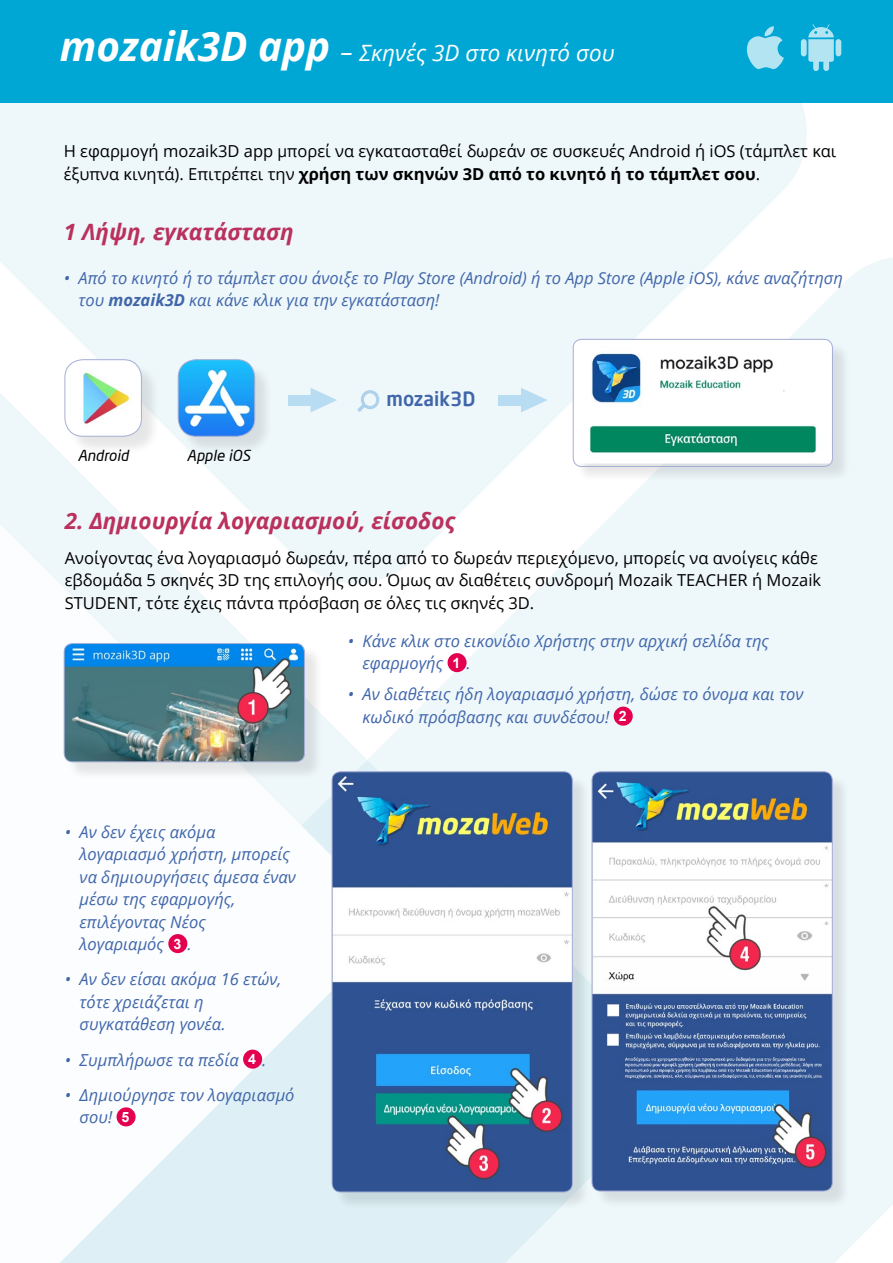
<style>
.page{position:relative;width:893px;height:1263px;background:#fff}
.page>*{position:absolute;margin:0;border:0;box-sizing:border-box;transform-origin:0 0}
.t1{font:italic 700 22.5px "Open Sans";color:#b9315c}
.t2{font:italic 22.5px "Open Sans";color:#fff}
.t3{font:500 19.5px "Neo Sans Pro";color:#4066aa}
.t4{font:italic 16.5px/22.5px "Open Sans";color:#4066aa}
.t5{font:16.5px/22.5px "Open Sans";color:#000}
.t6{font:italic 15px "Neo Sans Pro";color:#000}
.s1{font-weight:700;font-size:40.5px}
.s2{font-size:25.5px}
.s3{font-weight:700}
.s4{font-family:"Arial";font-weight:700;font-style:normal;font-size:14.25px;color:#fff}
</style>
<div class="page">
<img style="left:0;top:102px;width:893px;height:1161px">
<div style="left:0;top:0;width:893px;height:102px;background:#00a6d4"></div>
<div style="left:66px;top:645px;width:257px;height:135px;background:#000;opacity:.1"></div>
<img style="left:64px;top:643px;width:240px;height:119px">
<div style="left:64px;top:643px;width:241px;height:119px;border:1px solid #a5aed5;border-radius:9px"></div>
<div style="left:334px;top:774px;width:257px;height:437px;background:#000;opacity:.1"></div>
<img style="left:332px;top:772px;width:240px;height:420px">
<div style="left:332px;top:771px;width:241px;height:421px;border:1px solid #a5aed5;border-radius:9px"></div>
<div style="left:594px;top:774px;width:257px;height:436px;background:#000;opacity:.1"></div>
<img style="left:592px;top:772px;width:240px;height:419px">
<div style="left:592px;top:771px;width:240px;height:420px;border:1px solid #a5aed5;border-radius:9px"></div>
<div style="left:448px;top:653px;width:19px;height:19px;background:#e3004f;border-radius:50%"></div>
<div style="left:614px;top:707px;width:19px;height:19px;background:#e3004f;border-radius:50%"></div>
<div style="left:168px;top:934px;width:19px;height:19px;background:#e3004f;border-radius:50%"></div>
<div style="left:243px;top:1049px;width:19px;height:20px;background:#e3004f;border-radius:50%"></div>
<div style="left:117px;top:1107px;width:19px;height:19px;background:#e3004f;border-radius:50%"></div>
<div style="left:67px;top:362px;width:93px;height:93px;background:#000;opacity:.1"></div>
<img style="left:65px;top:360px;width:76px;height:76px">
<div style="left:65px;top:359px;width:77px;height:77px;border:1px solid #a5aed5;border-radius:18px"></div>
<div style="left:180px;top:362px;width:94px;height:93px;background:#000;opacity:.1"></div>
<img style="left:178px;top:360px;width:77px;height:76px">
<div style="left:178px;top:359px;width:77px;height:77px;border:1px solid #a5aed5;border-radius:18px"></div>
<div style="left:575px;top:341px;width:276px;height:145px;background:#000;opacity:.1"></div>
<img style="left:573px;top:339px;width:259px;height:124px">
<div style="left:573px;top:339px;width:260px;height:128px;border:1px solid #a5aed5;border-radius:9px"></div>
<div style="left:288px;top:395px;width:36px;height:10px;background:#b8dcf2"></div>
<svg style="left:310px;top:388px;width:27px;height:24px"></svg>
<div style="left:499px;top:395px;width:35px;height:10px;background:#b8dcf2"></div>
<svg style="left:521px;top:388px;width:27px;height:24px"></svg>
<svg style="left:747px;top:26px;width:37px;height:43px"></svg>
<svg style="left:801px;top:24px;width:40px;height:47px"></svg>
<svg style="left:357px;top:390px;width:22px;height:22px"></svg>
<h1 class="t2" style="left:60px;top:37px;width:556px"><span class="s1">mozaik3D app</span> <span class="s2">–</span> Σκηνές 3D στο κινητό σου</h1>
<p class="t5" style="left:64px;top:140px;width:774px">Η εφαρμογή mozaik3D app μπορεί να εγκατασταθεί δωρεάν σε συσκευές Android ή iOS (τάμπλετ και έξυπνα κινητά). Επιτρέπει την <span class="s3">χρήση των σκηνών 3D από το κινητό ή το τάμπλετ σου</span>.</p>
<h1 class="t1" style="left:64px;top:216px;width:231px">1 Λήψη, εγκατάσταση</h1>
<p class="t4" style="left:79px;top:266px;width:766px;text-indent:-15px">• Από το κινητό ή το τάμπλετ σου άνοιξε το Play Store (Android) ή το App Store (Apple iOS), κάνε αναζήτηση του <span class="s3">mozaik3D</span> και κάνε κλικ για την εγκατάσταση!</p>
<p class="t6" style="left:78px;top:446px;width:52px">Android</p>
<p class="t6" style="left:187px;top:446px;width:65px">Apple iOS</p>
<p class="t3" style="left:386px;top:387px;width:90px">mozaik3D</p>
<h1 class="t1" style="left:65px;top:505px;width:392px">2. Δημιουργία λογαριασμού, είσοδος</h1>
<p class="t5" style="left:65px;top:546px;width:758px">Ανοίγοντας ένα λογαριασμό δωρεάν, πέρα από το δωρεάν περιεχόμενο, μπορείς να ανοίγεις κάθε εβδομάδα 5 σκηνές 3D της επιλογής σου. Όμως αν διαθέτεις συνδρομή Mozaik TEACHER ή Mozaik<br>STUDENT, τότε έχεις πάντα πρόσβαση σε όλες τις σκηνές 3D.</p>
<p class="t4" style="left:363px;top:629px;width:408px;text-indent:-15px">• Κάνε κλικ στο εικονίδιο Χρήστης στην αρχική σελίδα της εφαρμογής <span class="s4">1</span> .</p>
<p class="t4" style="left:363px;top:682px;width:442px;text-indent:-15px">• Αν διαθέτεις ήδη λογαριασμό χρήστη, δώσε το όνομα και τον κωδικό πρόσβασης και συνδέσου! <span class="s4">2</span></p>
<p class="t4" style="left:80px;top:820px;width:218px;text-indent:-15px">• Αν δεν έχεις ακόμα λογαριασμό χρήστη, μπορείς να δημιουργήσεις άμεσα έναν μέσω της εφαρμογής, επιλέγοντας Νέος<br>λογαριαμός <span class="s4">3</span> .</p>
<p class="t4" style="left:80px;top:968px;width:203px;text-indent:-15px">• Αν δεν είσαι ακόμα 16 ετών, τότε χρειάζεται η συγκατάθεση γονέα.</p>
<p class="t4" style="left:65px;top:1048px;width:203px">• Συμπλήρωσε τα πεδία <span class="s4">4</span> .</p>
<p class="t4" style="left:80px;top:1083px;width:216px;text-indent:-15px">• Δημιούργησε τον λογαριασμό σου! <span class="s4">5</span></p>
</div>
